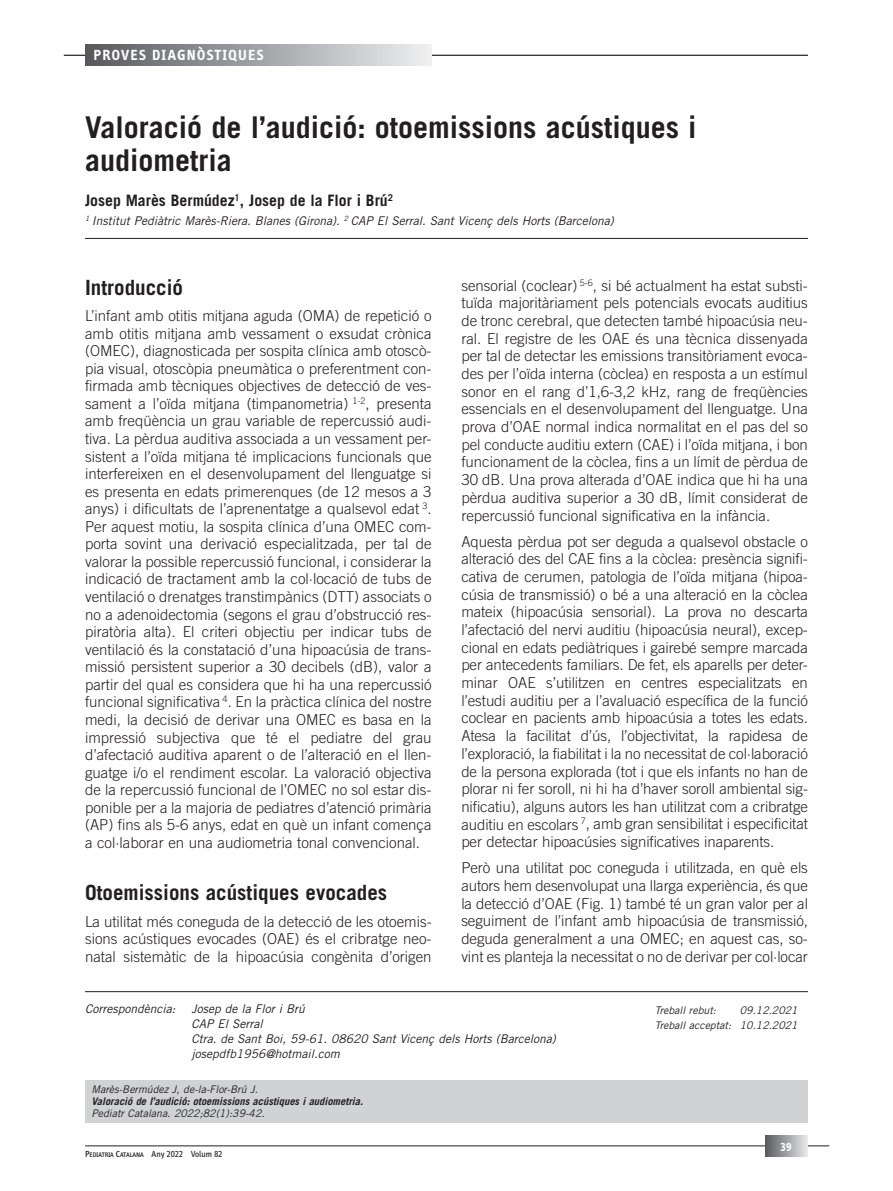
<style>
.page{position:relative;width:893px;height:1191px;background:#fff}
.page>*{position:absolute;margin:0;border:0;box-sizing:border-box;transform-origin:0 0}
.t1{font:700 30px/33px "Trade Gothic";color:#231f20}
.t2{font:700 21px "Trade Gothic";color:#231f20}
.t3{font:700 15.75px "Trade Gothic";color:#231f20}
.t4{font:300 15px/17.7px "Trade Gothic";color:#231f20;text-align:justify}
.t5{font:700 15px "Info";letter-spacing:.1em;color:#fff}
.t6{font:italic 12px/15px "Trade Gothic";color:#231f20}
.t7{font:700 12px "Info";color:#fff}
.t8{font:italic 10.5px/15px "Trade Gothic";color:#231f20;text-align:right}
.t9{font:italic 700 10.5px "Trade Gothic";color:#231f20}
.t10{font:500 6.75px "Info";color:#231f20}
.s1{font-size:9px}
.s2{font-weight:400;font-size:9px}
</style>
<div class="page">
<hr style="left:64px;top:55px;width:744px;height:1px;background:#231f20">
<hr style="left:85px;top:1145px;width:744px;height:1px;background:#231f20">
<svg style="left:765px;top:1135px;width:43px;height:22px"></svg>
<hr style="left:85px;top:238px;width:723px;height:1px;background:#231f20">
<svg style="left:85px;top:45px;width:347px;height:21px;background:#a2a3a6"></svg>
<div style="left:85px;top:1080px;width:723px;height:43px;background:#d1d2d4"></div>
<hr style="left:85px;top:991px;width:723px;height:1px;background:#231f20">
<p class="t5" style="left:94px;top:47px;width:172px">PROVES DIAGNÒSTIQUES</p>
<h1 class="t1" style="left:85px;top:110px;width:613px">Valoració de l’audició: otoemissions acústiques i audiometria</h1>
<p class="t3" style="left:85px;top:191px;width:309px">Josep Marès Bermúdez<sup>1</sup>, Josep de la Flor i Brú<sup>2</sup></p>
<p class="t6" style="left:85px;top:213px;width:530px"><sup>1</sup> Institut Pediàtric Marès-Riera. Blanes (Girona). <sup>2</sup> CAP El Serral. Sant Vicenç dels Horts (Barcelona)</p>
<h2 class="t2" style="left:85px;top:275px;width:100px">Introducció</h2>
<p class="t4" style="left:85px;top:307px;width:348px">L’infant amb otitis mitjana aguda (OMA) de repetició o amb otitis mitjana amb vessament o exsudat crònica (OMEC), diagnosticada per sospita clínica amb otoscò&shy;pia visual, otoscòpia pneumàtica o preferentment con&shy;firmada amb tècniques objectives de detecció de ves&shy;sament a l’oïda mitjana (timpanometria) <sup>1-2</sup>, presenta amb freqüència un grau variable de repercussió audi&shy;tiva. La pèrdua auditiva associada a un vessament per&shy;sistent a l’oïda mitjana té implicacions funcionals que interfereixen en el desenvolupament del llenguatge si es presenta en edats primerenques (de 12 mesos a 3 anys) i dificultats de l’aprenentatge a qualsevol edat <sup>3</sup>.<br>Per aquest motiu, la sospita clínica d’una OMEC com&shy;porta sovint una derivació especialitzada, per tal de valorar la possible repercussió funcional, i considerar la indicació de tractament amb la col·locació de tubs de ventilació o drenatges transtimpànics (DTT) associats o no a adenoidectomia (segons el grau d’obstrucció res&shy;piratòria alta). El criteri objectiu per indicar tubs de ventilació és la constatació d’una hipoacúsia de trans&shy;missió persistent superior a 30 decibels (dB), valor a partir del qual es considera que hi ha una repercussió funcional significativa <sup>4</sup>. En la pràctica clínica del nostre medi, la decisió de derivar una OMEC es basa en la impressió subjectiva que té el pediatre del grau d’afectació auditiva aparent o de l’alteració en el llen&shy;guatge i/o el rendiment escolar. La valoració objectiva de la repercussió funcional de l’OMEC no sol estar dis&shy;ponible per a la majoria de pediatres d’atenció primària (AP) fins als 5-6 anys, edat en què un infant comença a col·laborar en una audiometria tonal convencional.</p>
<h2 class="t2" style="left:85px;top:880px;width:304px">Otoemissions acústiques evocades</h2>
<p class="t4" style="left:85px;top:912px;width:348px">La utilitat més coneguda de la detecció de les otoemis&shy;sions acústiques evocades (OAE) és el cribratge neo&shy;natal sistemàtic de la hipoacúsia congènita d’origen</p>
<p class="t4" style="left:461px;top:276px;width:348px">sensorial (coclear) <sup>5-6</sup>, si bé actualment ha estat substi&shy;tuïda majoritàriament pels potencials evocats auditius de tronc cerebral, que detecten també hipoacúsia neu&shy;ral. El registre de les OAE és una tècnica dissenyada per tal de detectar les emissions transitòriament evoca&shy;des per l’oïda interna (còclea) en resposta a un estímul sonor en el rang d’1,6-3,2 kHz, rang de freqüències essencials en el desenvolupament del llenguatge. Una prova d’OAE normal indica normalitat en el pas del so pel conducte auditiu extern (CAE) i l’oïda mitjana, i bon funcionament de la còclea, fins a un límit de pèrdua de 30 dB. Una prova alterada d’OAE indica que hi ha una pèrdua auditiva superior a 30 dB, límit considerat de repercussió funcional significativa en la infància.</p>
<p class="t4" style="left:461px;top:532px;width:348px">Aquesta pèrdua pot ser deguda a qualsevol obstacle o alteració des del CAE fins a la còclea: presència signifi&shy;cativa de cerumen, patologia de l’oïda mitjana (hipoa&shy;cúsia de transmissió) o bé a una alteració en la còclea mateix (hipoacúsia sensorial). La prova no descarta l’afectació del nervi auditiu (hipoacúsia neural), excep&shy;cional en edats pediàtriques i gairebé sempre marcada per antecedents familiars. De fet, els aparells per deter&shy;minar OAE s’utilitzen en centres especialitzats en l’estudi auditiu per a l’avaluació específica de la funció coclear en pacients amb hipoacúsia a totes les edats.<br>Atesa la facilitat d’ús, l’objectivitat, la rapidesa de l’exploració, la fiabilitat i la no necessitat de col·laboració de la persona explorada (tot i que els infants no han de plorar ni fer soroll, ni hi ha d’haver soroll ambiental sig&shy;nificatiu), alguns autors les han utilitzat com a cribratge auditiu en escolars <sup>7</sup>, amb gran sensibilitat i especificitat per detectar hipoacúsies significatives inaparents.</p>
<p class="t4" style="left:461px;top:859px;width:348px">Però una utilitat poc coneguda i utilitzada, en què els autors hem desenvolupat una llarga experiència, és que la detecció d’OAE (Fig. 1) també té un gran valor per al seguiment de l’infant amb hipoacúsia de transmissió, deguda generalment a una OMEC; en aquest cas, so&shy;vint es planteja la necessitat o no de derivar per col·locar</p>
<p class="t6" style="left:85px;top:1001px;width:92px">Correspondència:</p>
<p class="t6" style="left:191px;top:1001px;width:366px">Josep de la Flor i Brú<br>CAP El Serral<br>Ctra. de Sant Boi, 59-61. 08620 Sant Vicenç dels Horts (Barcelona) josepdfb1956@hotmail.com</p>
<p class="t8" style="left:655px;top:1002px;width:63px">Treball rebut:</p>
<p class="t8" style="left:655px;top:1002px;width:144px">09.12.2021<br>Treball acceptat: 10.12.2021</p>
<p class="t8" style="left:91px;top:1082px;width:168px">Marès-Bermúdez J, de-la-Flor-Brú J.</p>
<p class="t9" style="left:91px;top:1095px;width:273px">Valoració de l’audició: otoemissions acústiques i audiometria.</p>
<p class="t8" style="left:91px;top:1106px;width:175px">Pediatr Catalana. 2022;82(1):39-42.</p>
<p class="t10" style="left:85px;top:1151px;width:139px"><span class="s1">P</span>EDIATRIA <span class="s1">C</span>ATALANA <span class="s2">Any 2022 Volum 82</span></p>
<p class="t7" style="left:780px;top:1140px;width:13px">39</p>
</div>
